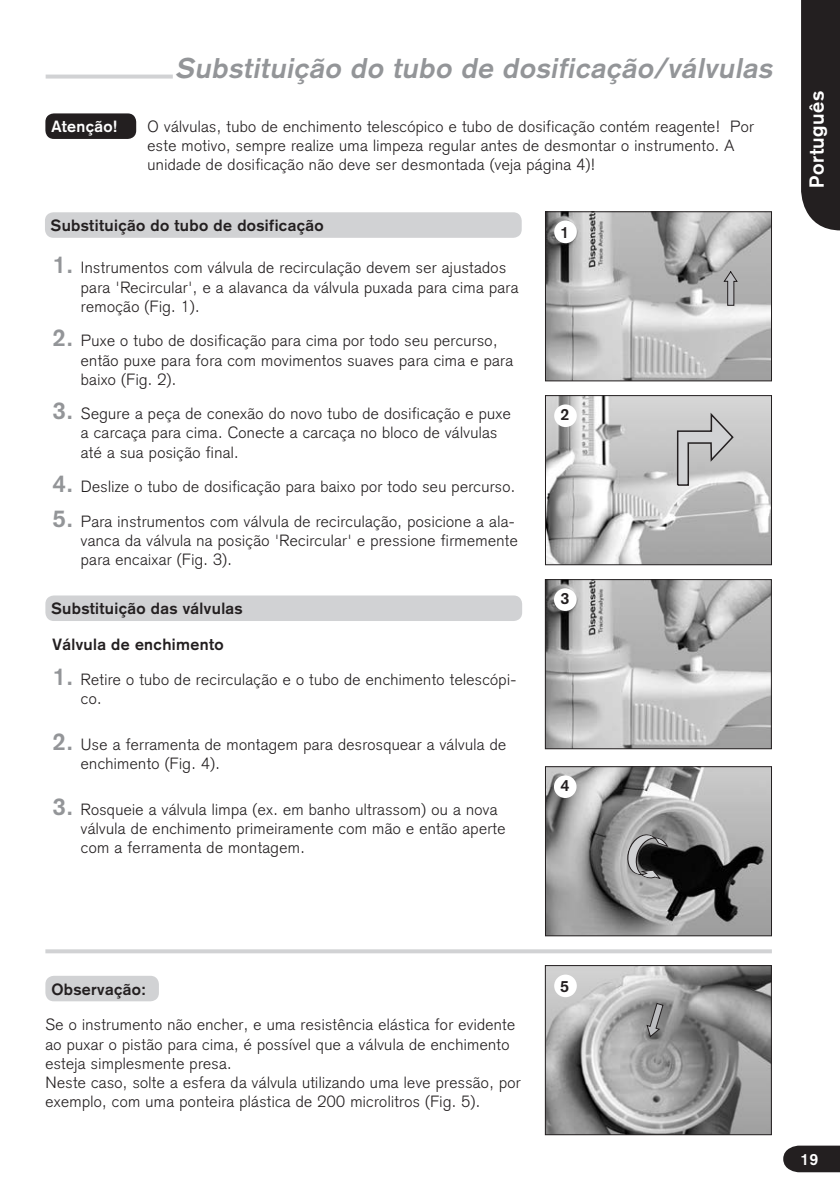
<style>
.page{position:relative;width:840px;height:1191px;background:#fff}
.page>*{position:absolute;margin:0;border:0;box-sizing:border-box;transform-origin:0 0}
.t1{font:italic 700 28px "Akzidenz Grotesk";color:#939598}
.t2{font:700 20px "Akzidenz Grotesk";letter-spacing:.025em;color:#fff}
.t3{font:300 16px/19.2px "Akzidenz Grotesk";letter-spacing:.025em;color:#231f20}
.t4{font:700 16px "Akzidenz Grotesk";letter-spacing:.025em;color:#231f20}
.t5{font:700 16px "Akzidenz Grotesk";letter-spacing:.025em;color:#fff}
.s1{font-weight:700;font-size:24px;color:#939598}
</style>
<div class="page">
<img style="left:546px;top:581px;width:223px;height:166px">
<div style="left:544px;top:579px;width:227px;height:170px;border:1px solid #231f20"></div>
<img style="left:546px;top:213px;width:223px;height:166px">
<div style="left:544px;top:211px;width:227px;height:170px;border:1px solid #231f20"></div>
<img style="left:546px;top:397px;width:223px;height:166px">
<div style="left:544px;top:395px;width:227px;height:170px;border:1px solid #231f20"></div>
<svg style="left:45px;top:949px;width:726px;height:4px;background:#d4d5d7"></svg>
<img style="left:546px;top:967px;width:223px;height:166px">
<div style="left:544px;top:965px;width:227px;height:170px;border:1px solid #231f20"></div>
<svg style="left:645px;top:1002px;width:18px;height:36px"></svg>
<svg style="left:675px;top:411px;width:59px;height:75px;background:#bebebe"></svg>
<svg style="left:722px;top:270px;width:16px;height:36px"></svg>
<div style="left:554px;top:221px;width:22px;height:22px;background:#fff;border-radius:50%"></div>
<div style="left:554px;top:404px;width:22px;height:23px;background:#fff;border-radius:50%"></div>
<div style="left:554px;top:974px;width:22px;height:23px;background:#fff;border-radius:50%"></div>
<div style="left:553px;top:588px;width:23px;height:23px;background:#fff;border-radius:50%"></div>
<img style="left:546px;top:768px;width:223px;height:166px">
<div style="left:544px;top:766px;width:227px;height:170px;border:1px solid #231f20"></div>
<svg style="left:621px;top:829px;width:52px;height:53px;background:#6e6e6f"></svg>
<div style="left:553px;top:775px;width:23px;height:23px;background:#fff;border-radius:50%"></div>
<svg style="left:801px;top:0;width:38px;height:230px;background:#2b2829"></svg>
<svg style="left:783px;top:1145px;width:56px;height:27px;background:#353132"></svg>
<div style="left:45px;top:975px;width:114px;height:26px;background:#d1d2d4;border-radius:9px"></div>
<div style="left:45px;top:113px;width:91px;height:26px;background:#231f20;border-radius:9px"></div>
<svg style="left:46px;top:75px;width:127px;height:4px"></svg>
<div style="left:45px;top:212px;width:476px;height:26px;background:#d1d2d4;border-radius:9px"></div>
<div style="left:45px;top:595px;width:477px;height:26px;background:#d1d2d4;border-radius:9px"></div>
<p class="t5" style="left:51px;top:117px;width:67px">Atenção!</p>
<h1 class="t1" style="left:175px;top:52px;width:603px">Substituição do tubo de dosificação/válvulas</h1>
<p class="t3" style="left:147px;top:116px;width:607px">O válvulas, tubo de enchimento telescópico e tubo de dosificação contém reagente! Por este motivo, sempre realize uma limpeza regular antes de desmontar o instrumento. A unidade de dosificação não deve ser desmontada (veja página 4)!</p>
<p class="t4" style="left:51px;top:216px;width:274px">Substituição do tubo de dosificação</p>
<p class="t3" style="left:81px;top:258px;width:439px;text-indent:-28px"><span class="s1">1.</span> Instrumentos com válvula de recirculação devem ser ajustados para 'Recircular', e a alavanca da válvula puxada para cima para remoção (Fig. 1).</p>
<p class="t3" style="left:81px;top:331px;width:433px;text-indent:-28px"><span class="s1">2.</span> Puxe o tubo de dosificação para cima por todo seu percurso, então puxe para fora com movimentos suaves para cima e para baixo (Fig. 2).</p>
<p class="t3" style="left:81px;top:404px;width:431px;text-indent:-28px"><span class="s1">3.</span> Segure a peça de conexão do novo tubo de dosificação e puxe a carcaça para cima. Conecte a carcaça no bloco de válvulas até a sua posição final.</p>
<p class="t3" style="left:52px;top:477px;width:464px"><span class="s1">4.</span> Deslize o tubo de dosificação para baixo por todo seu percurso.</p>
<p class="t3" style="left:81px;top:511px;width:438px;text-indent:-28px"><span class="s1">5.</span> Para instrumentos com válvula de recirculação, posicione a ala&shy;vanca da válvula na posição 'Recircular' e pressione firmemente para encaixar (Fig. 3).</p>
<p class="t4" style="left:51px;top:599px;width:193px">Substituição das válvulas</p>
<p class="t4" style="left:52px;top:635px;width:173px">Válvula de enchimento</p>
<p class="t3" style="left:81px;top:670px;width:436px;text-indent:-28px"><span class="s1">1.</span> Retire o tubo de recirculação e o tubo de enchimento telescópi&shy;co.</p>
<p class="t3" style="left:81px;top:735px;width:426px;text-indent:-28px"><span class="s1">2.</span> Use a ferramenta de montagem para desrosquear a válvula de enchimento (Fig. 4).</p>
<p class="t3" style="left:81px;top:800px;width:426px;text-indent:-28px"><span class="s1">3.</span> Rosqueie a válvula limpa (ex. em banho ultrassom) ou a nova válvula de enchimento primeiramente com mão e então aperte com a ferramenta de montagem.</p>
<p class="t4" style="left:560px;top:222px;width:10px">1</p>
<p class="t4" style="left:560px;top:405px;width:10px">2</p>
<p class="t4" style="left:560px;top:589px;width:10px">3</p>
<p class="t4" style="left:560px;top:776px;width:10px">4</p>
<p class="t2" style="left:804px;top:188px;width:98px;rotate:-90deg">Português</p>
<p class="t4" style="left:51px;top:979px;width:96px">Observação:</p>
<p class="t3" style="left:45px;top:1015px;width:476px">Se o instrumento não encher, e uma resistência elástica for evidente ao puxar o pistão para cima, é possível que a válvula de enchimento esteja simplesmente presa.<br>Neste caso, solte a esfera da válvula utilizando uma leve pressão, por exemplo, com uma ponteira plástica de 200 microlitros (Fig. 5).</p>
<p class="t4" style="left:560px;top:976px;width:10px">5</p>
<p class="t5" style="left:799px;top:1150px;width:20px">19</p>
</div>
